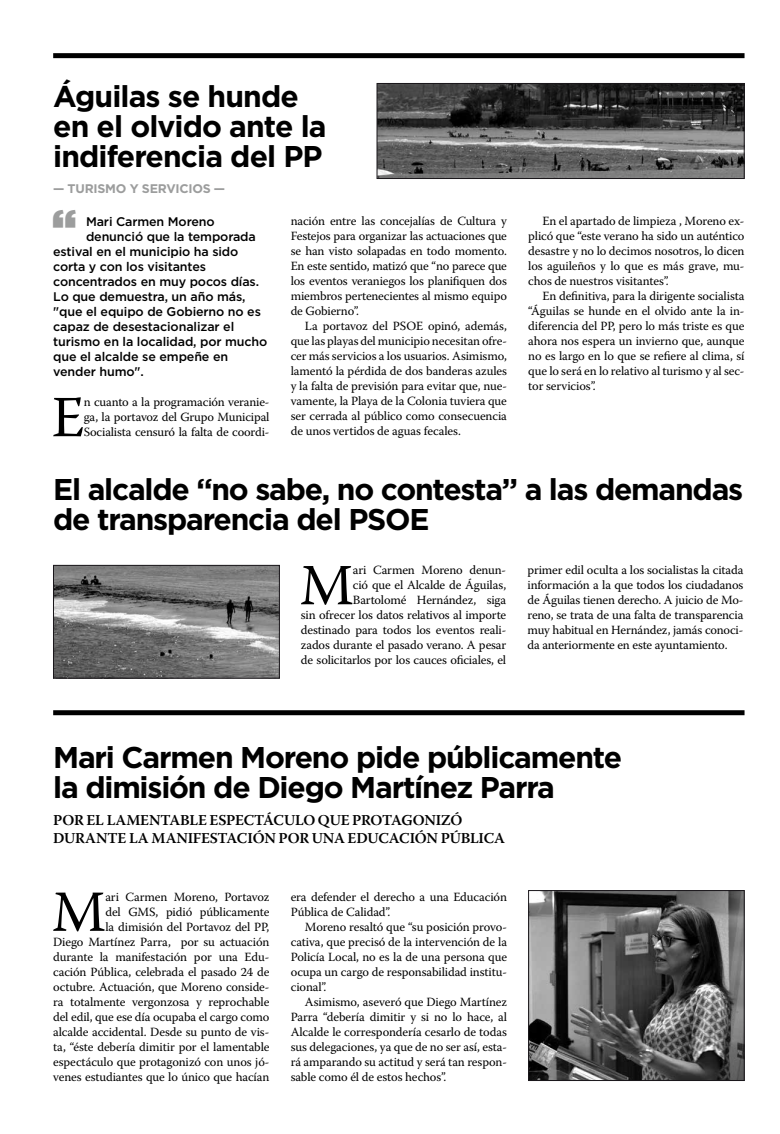
<style>
.page{position:relative;width:780px;height:1134px;background:#fff}
.page>*{position:absolute;margin:0;border:0;box-sizing:border-box;transform-origin:0 0}
.t1{font:58px "Warnock Pro";color:#000}
.t2{font:900 44.12px "Gotham";color:#9c9d9d}
.t3{font:700 30px/30px "Gotham";letter-spacing:-.04em;color:#000}
.t4{font:600 15px/18px "Warnock Pro";letter-spacing:-.015em;color:#000}
.t5{font:12.5px/15px "Warnock Pro";letter-spacing:-.01em;color:#000;text-align:justify}
.t6{font:500 12.5px "Gotham";letter-spacing:-.01em;color:#000}
.t7{font:700 12.5px "Gotham";letter-spacing:-.02em;color:#9c9d9d}
</style>
<div class="page">
<div style="left:53px;top:53px;width:691px;height:5px;background:#000"></div>
<div style="left:53px;top:710px;width:691px;height:5px;background:#000"></div>
<img style="left:530px;top:892px;width:212px;height:187px">
<div style="left:528px;top:890px;width:216px;height:191px;border:1px solid #1a171b"></div>
<img style="left:378px;top:85px;width:364px;height:92px">
<div style="left:376px;top:83px;width:368px;height:96px;border:1px solid #1a171b"></div>
<img style="left:55px;top:567px;width:223px;height:109px">
<div style="left:53px;top:565px;width:227px;height:113px;border:1px solid #1a171b"></div>
<h3 class="t3" style="left:53px;top:81px;width:275px">Águilas se hunde en el olvido ante la indiferencia del PP</h3>
<p class="t7" style="left:53px;top:180px;width:173px">— TURISMO Y SERVICIOS —</p>
<h2 class="t2" style="left:52px;top:194px;width:26px">“</h2>
<p class="t6" style="left:86px;top:214px;width:130px">Mari Carmen Moreno</p>
<p class="t6" style="left:86px;top:229px;width:171px">denunció que la temporada</p>
<p class="t6" style="left:53px;top:244px;width:187px">estival en el municipio ha sido</p>
<p class="t6" style="left:53px;top:259px;width:154px">corta y con los visitantes</p>
<p class="t6" style="left:53px;top:274px;width:207px">concentrados en muy pocos días.</p>
<p class="t6" style="left:53px;top:289px;width:194px">Lo que demuestra, un año más,</p>
<p class="t6" style="left:53px;top:304px;width:209px">"que el equipo de Gobierno no es</p>
<p class="t6" style="left:53px;top:319px;width:182px">capaz de desestacionalizar el</p>
<p class="t6" style="left:53px;top:334px;width:216px">turismo en la localidad, por mucho</p>
<p class="t6" style="left:53px;top:349px;width:176px">que el alcalde se empeñe en</p>
<p class="t6" style="left:53px;top:364px;width:92px">vender humo".</p>
<h1 class="t1" style="left:52px;top:382px;width:34px">E</h1>
<p class="t5" style="left:84px;top:394px;width:187px">n cuanto a la programación veranie&shy;ga, la portavoz del Grupo Municipal Socialista censuró la falta de coordi-</p>
<p class="t5" style="left:291px;top:214px;width:218px">nación entre las concejalías de Cultura y Festejos para organizar las actuaciones que se han visto solapadas en todo momento.<br>En este sentido, matizó que “no parece que los eventos veraniegos los planifiquen dos miembros pertenecientes al mismo equipo de Gobierno”.</p>
<p class="t5" style="left:291px;top:319px;width:218px;text-indent:14px">La portavoz del PSOE opinó, además, que las playas del municipio necesitan ofre&shy;cer más servicios a los usuarios. Asimismo, lamentó la pérdida de dos banderas azules y la falta de previsión para evitar que, nue&shy;vamente, la Playa de la Colonia tuviera que ser cerrada al público como consecuencia de unos vertidos de aguas fecales.</p>
<p class="t5" style="left:528px;top:214px;width:218px;text-indent:14px">En el apartado de limpieza , Moreno ex&shy;plicó que “este verano ha sido un auténtico desastre y no lo decimos nosotros, lo dicen los aguileños y lo que es más grave, mu&shy;chos de nuestros visitantes”.</p>
<p class="t5" style="left:528px;top:289px;width:218px;text-indent:14px">En definitiva, para la dirigente socialista “Águilas se hunde en el olvido ante la in&shy;diferencia del PP, pero lo más triste es que ahora nos espera un invierno que, aunque no es largo en lo que se refiere al clima, sí que lo será en lo relativo al turismo y al sec&shy;tor servicios”.</p>
<h3 class="t3" style="left:53px;top:474px;width:691px">El alcalde “no sabe, no contesta” a las demandas de transparencia del PSOE</h3>
<p class="t5" style="left:301px;top:562px;width:207px;text-align:right">ari Carmen Moreno denun-<br>ció que el Alcalde de Águilas, Bartolomé Hernández, siga<br>sin ofrecer los datos relativos al importe destinado para todos los eventos reali&shy;zados durante el pasado verano. A pesar de solicitarlos por los cauces oficiales, el</p>
<p class="t5" style="left:527px;top:562px;width:217px">primer edil oculta a los socialistas la citada información a la que todos los ciudadanos de Águilas tienen derecho. A juicio de Mo&shy;reno, se trata de una falta de transparencia muy habitual en Hernández, jamás conoci&shy;da anteriormente en este ayuntamiento.</p>
<h1 class="t1" style="left:299px;top:550px;width:56px">M</h1>
<h3 class="t3" style="left:53px;top:742px;width:570px">Mari Carmen Moreno pide públicamente la dimisión de Diego Martínez Parra</h3>
<p class="t4" style="left:53px;top:811px;width:453px">POR EL LAMENTABLE ESPECTÁCULO QUE PROTAGONIZÓ<br>DURANTE LA MANIFESTACIÓN POR UNA EDUCACIÓN PÚBLICA</p>
<p class="t5" style="left:53px;top:889px;width:218px;text-align:right">ari Carmen Moreno, Portavoz<br>del GMS, pidió públicamente<br>la dimisión del Portavoz del PP,<br>Diego Martínez Parra, por su actuación durante la manifestación por una Edu&shy;cación Pública, celebrada el pasado 24 de octubre. Actuación, que Moreno conside&shy;ra totalmente vergonzosa y reprochable del edil, que ese día ocupaba el cargo como alcalde accidental. Desde su punto de vis&shy;ta, “éste debería dimitir por el lamentable espectáculo que protagonizó con unos jó&shy;venes estudiantes que lo único que hacían</p>
<p class="t5" style="left:291px;top:889px;width:218px">era defender el derecho a una Educación<br>Pública de Calidad”.</p>
<h1 class="t1" style="left:52px;top:877px;width:56px">M</h1>
<p class="t5" style="left:291px;top:919px;width:218px;text-indent:14px">Moreno resaltó que “su posición provo&shy;cativa, que precisó de la intervención de la Policía Local, no es la de una persona que ocupa un cargo de responsabilidad institu&shy;cional”.</p>
<p class="t5" style="left:291px;top:994px;width:218px;text-indent:14px">Asimismo, aseveró que Diego Martínez Parra “debería dimitir y si no lo hace, al Alcalde le correspondería cesarlo de todas sus delegaciones, ya que de no ser así, esta&shy;rá amparando su actitud y será tan respon&shy;sable como él de estos hechos”.</p>
</div>
